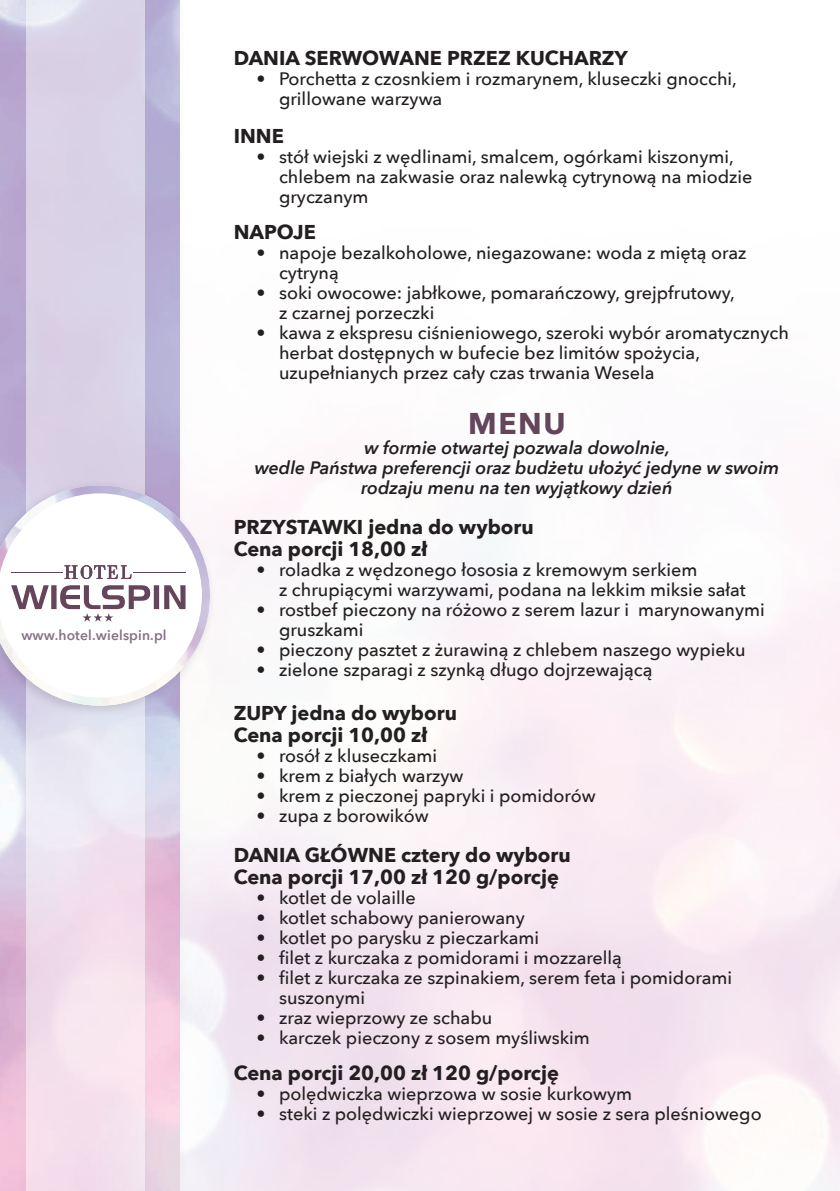
<style>
.page{position:relative;width:840px;height:1191px;background:#fff}
.page>*{position:absolute;margin:0;border:0;box-sizing:border-box;transform-origin:0 0}
.t1{font:700 30px "Avenir Next";color:#64455c}
.t2{font:700 20px/22px "Avenir Next";color:#231f20}
.t3{font:500 18px/20px "Avenir Next";color:#231f20}
.t4{font:italic 600 18px/20px "Avenir Next";color:#231f20;text-align:center}
.t5{font:600 13.8px "Avenir Next";letter-spacing:.01em;color:#877285}
</style>
<div class="page">
<div style="left:0;top:0;width:187px;height:1191px;background:#a893c0;opacity:.2"></div>
<img style="left:0;top:0;width:179px;height:1191px">
<svg style="left:26px;top:0;width:118px;height:1191px;background:#e5daea"></svg>
<div style="left:0;top:479px;width:216px;height:239px;background:#231f20;opacity:.15"></div>
<img style="left:0;top:485px;width:210px;height:220px">
<svg style="left:0;top:493px;width:202px;height:204px"></svg>
<svg style="left:64px;top:565px;width:67px;height:14px"></svg>
<svg style="left:11px;top:585px;width:174px;height:36px"></svg>
<hr style="left:133px;top:571px;width:52px;height:1px;background:#64455c">
<hr style="left:11px;top:571px;width:52px;height:1px;background:#64455c">
<p class="t5" style="left:21px;top:623px;width:147px">www.hotel.wielspin.pl</p>
<p class="t2" style="left:233px;top:47px;width:395px">DANIA SERWOWANE PRZEZ KUCHARZY</p>
<p class="t3" style="left:279px;top:68px;width:459px;text-indent:-23px">• Porchetta z czosnkiem i rozmarynem, kluseczki gnocchi, grillowane warzywa</p>
<p class="t2" style="left:233px;top:125px;width:52px">INNE</p>
<p class="t3" style="left:279px;top:146px;width:474px;text-indent:-23px">• stół wiejski z wędlinami, smalcem, ogórkami kiszonymi, chlebem na zakwasie oraz nalewką cytrynową na miodzie gryczanym</p>
<p class="t2" style="left:233px;top:221px;width:84px">NAPOJE</p>
<p class="t3" style="left:279px;top:242px;width:468px;text-indent:-23px">• napoje bezalkoholowe, niegazowane: woda z miętą oraz cytryną</p>
<p class="t3" style="left:279px;top:282px;width:457px;text-indent:-23px">• soki owocowe: jabłkowe, pomarańczowy, grejpfrutowy, z czarnej porzeczki</p>
<p class="t3" style="left:279px;top:322px;width:511px;text-indent:-23px">• kawa z ekspresu ciśnieniowego, szeroki wybór aromatycznych herbat dostępnych w bufecie bez limitów spożycia, uzupełnianych przez cały czas trwania Wesela</p>
<h1 class="t1" style="left:468px;top:397px;width:99px">MENU</h1>
<p class="t4" style="left:254px;top:437px;width:526px">w formie otwartej pozwala dowolnie,<br>wedle Państwa preferencji oraz budżetu ułożyć jedyne w swoim rodzaju menu na ten wyjątkowy dzień</p>
<p class="t2" style="left:233px;top:515px;width:301px">PRZYSTAWKI jedna do wyboru<br>Cena porcji 18,00 zł</p>
<p class="t3" style="left:279px;top:558px;width:468px;text-indent:-23px">• roladka z wędzonego łososia z kremowym serkiem<br>z chrupiącymi warzywami, podana na lekkim miksie sałat</p>
<p class="t3" style="left:279px;top:598px;width:487px;text-indent:-23px">• rostbef pieczony na różowo z serem lazur i marynowanymi gruszkami</p>
<p class="t3" style="left:256px;top:638px;width:490px">• pieczony pasztet z żurawiną z chlebem naszego wypieku</p>
<p class="t3" style="left:256px;top:658px;width:397px">• zielone szparagi z szynką długo dojrzewającą</p>
<p class="t2" style="left:233px;top:701px;width:225px">ZUPY jedna do wyboru<br>Cena porcji 10,00 zł</p>
<p class="t3" style="left:256px;top:744px;width:182px">• rosół z kluseczkami</p>
<p class="t3" style="left:256px;top:764px;width:208px">• krem z białych warzyw</p>
<p class="t3" style="left:256px;top:784px;width:340px">• krem z pieczonej papryki i pomidorów</p>
<p class="t3" style="left:256px;top:804px;width:174px">• zupa z borowików</p>
<p class="t2" style="left:233px;top:843px;width:338px">DANIA GŁÓWNE cztery do wyboru<br>Cena porcji 17,00 zł 120 g/porcję</p>
<p class="t3" style="left:256px;top:886px;width:161px">• kotlet de volaille</p>
<p class="t3" style="left:256px;top:906px;width:270px">• kotlet schabowy panierowany</p>
<p class="t3" style="left:256px;top:926px;width:284px">• kotlet po parysku z pieczarkami</p>
<p class="t3" style="left:256px;top:946px;width:367px">• filet z kurczaka z pomidorami i mozzarellą</p>
<p class="t3" style="left:279px;top:966px;width:454px;text-indent:-23px">• filet z kurczaka ze szpinakiem, serem feta i pomidorami suszonymi</p>
<p class="t3" style="left:256px;top:1006px;width:237px">• zraz wieprzowy ze schabu</p>
<p class="t3" style="left:256px;top:1026px;width:335px">• karczek pieczony z sosem myśliwskim</p>
<p class="t2" style="left:233px;top:1061px;width:326px">Cena porcji 20,00 zł 120 g/porcję</p>
<p class="t3" style="left:256px;top:1082px;width:377px">• polędwiczka wieprzowa w sosie kurkowym</p>
<p class="t3" style="left:256px;top:1102px;width:506px">• steki z polędwiczki wieprzowej w sosie z sera pleśniowego</p>
</div>
